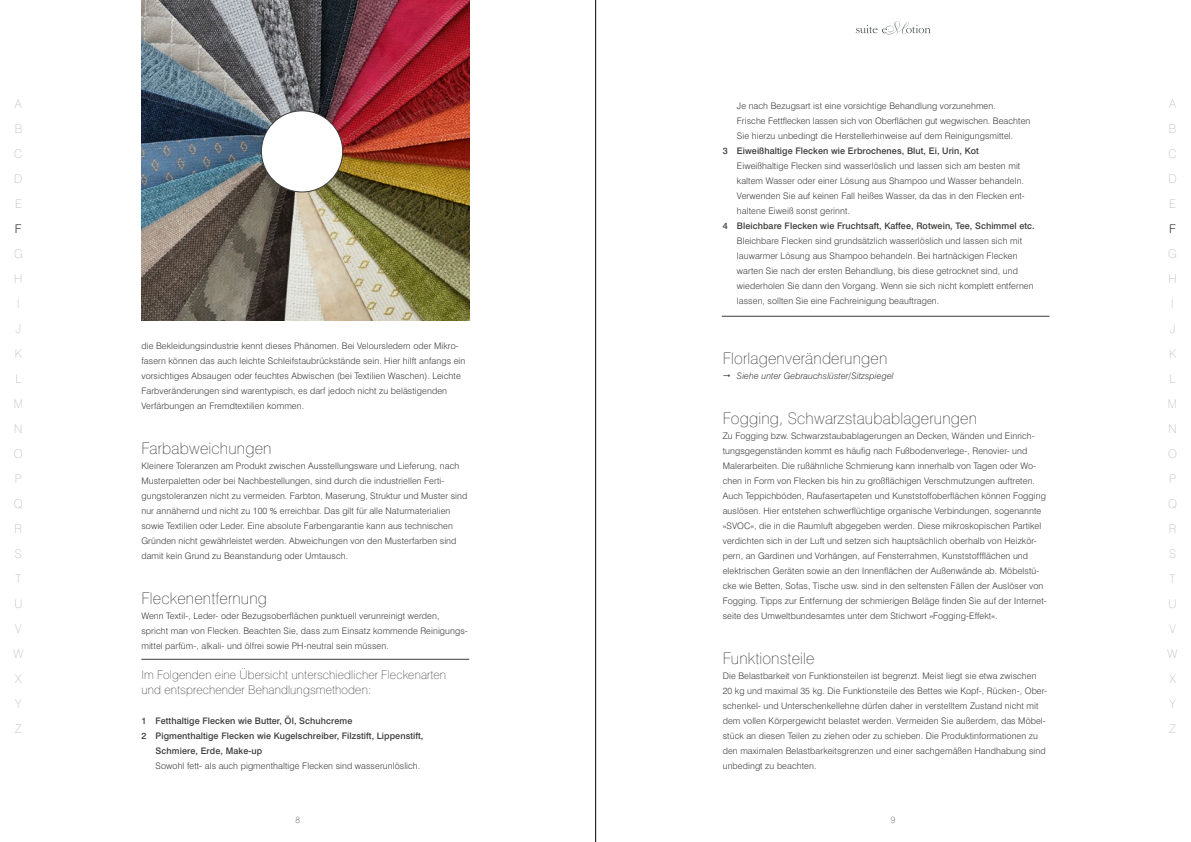
<style>
.page{position:relative;width:1191px;height:842px;background:#fff}
.page>*{position:absolute;margin:0;border:0;box-sizing:border-box;transform-origin:0 0}
.t1{font:100 16px "Swiss 721 BT";letter-spacing:.01em;color:#3b3b3a}
.t2{font:100 12px/15px "Swiss 721 BT";letter-spacing:.01em;color:#3b3b3a}
.t3{font:100 12px/25px "Swiss 721 BT";color:#b1b2b3;text-align:justify}
.t4{font:300 12px "Swiss 721 BT";color:#3b3b3a}
.t5{font:300 9px/15px "Swiss 721 BT";letter-spacing:.01em;color:#3b3b3a}
.t6{font:500 9px "Swiss 721 BT";letter-spacing:.01em;color:#3b3b3a}
.t7{font:italic 300 9px "Swiss 721 BT";letter-spacing:.01em;color:#3b3b3a}
.t8{font:100 9px "Swiss 721 BT";color:#3b3b3a}
</style>
<div class="page">
<svg style="left:856px;top:21px;width:74px;height:13px"></svg>
<img style="left:141px;top:0;width:328px;height:321px">
<div style="left:261px;top:111px;width:82px;height:81px;background:#fff;border-radius:50%"></div>
<div style="left:261px;top:111px;width:82px;height:81px;border:1px solid #3b3b3a;border-radius:50%"></div>
<hr style="left:141px;top:659px;width:328px;height:1px;background:#3b3b3a">
<hr style="left:722px;top:316px;width:327px;height:1px;background:#3b3b3a">
<hr style="left:595px;top:0;width:1px;height:842px;background:#000">
<h2 class="t3" style="left:14px;top:91px;width:10px">A B C D E</h2>
<h2 class="t4" style="left:15px;top:222px;width:8px">F</h2>
<h2 class="t3" style="left:13px;top:241px;width:11px;text-align:center">G<br>H<br>I<br>J<br>K<br>L<br>M<br>N<br>O<br>P<br>Q<br>R<br>S<br>T<br>U<br>V<br>W<br>X<br>Y<br>Z</h2>
<p class="t5" style="left:141px;top:338px;width:325px">die Bekleidungsindustrie kennt dieses Phänomen. Bei Veloursledern oder Mikro&shy;fasern können das auch leichte Schleifstaubrückstände sein. Hier hilft anfangs ein vorsichtiges Absaugen oder feuchtes Abwischen (bei Textilien Waschen). Leichte Farbveränderungen sind warentypisch, es darf jedoch nicht zu belästigenden Verfärbungen an Fremdtextilien kommen.</p>
<h1 class="t1" style="left:141px;top:439px;width:132px">Farbabweichungen</h1>
<p class="t5" style="left:141px;top:458px;width:327px">Kleinere Toleranzen am Produkt zwischen Ausstellungsware und Lieferung, nach Musterpaletten oder bei Nachbestellungen, sind durch die industriellen Ferti&shy;gungstoleranzen nicht zu vermeiden. Farbton, Maserung, Struktur und Muster sind nur annähernd und nicht zu 100 % erreichbar. Das gilt für alle Naturmaterialien sowie Textilien oder Leder. Eine absolute Farbengarantie kann aus technischen Gründen nicht gewährleistet werden. Abweichungen von den Musterfarben sind damit kein Grund zu Beanstandung oder Umtausch.</p>
<h1 class="t1" style="left:141px;top:589px;width:127px">Fleckenentfernung</h1>
<p class="t5" style="left:141px;top:608px;width:328px">Wenn Textil-, Leder- oder Bezugsoberflächen punktuell verunreinigt werden, spricht man von Flecken. Beachten Sie, dass zum Einsatz kommende Reinigungs&shy;mittel parfüm-, alkali- und ölfrei sowie PH-neutral sein müssen.</p>
<h2 class="t2" style="left:141px;top:667px;width:306px">Im Folgenden eine Übersicht unterschiedlicher Fleckenarten und entsprechender Behandlungsmethoden:</h2>
<p class="t6" style="left:141px;top:715px;width:212px">1 Fetthaltige Flecken wie Butter, Öl, Schuhcreme</p>
<p class="t6" style="left:141px;top:730px;width:283px">2 Pigmenthaltige Flecken wie Kugelschreiber, Filzstift, Lippenstift,</p>
<p class="t6" style="left:156px;top:745px;width:108px">Schmiere, Erde, Make-up</p>
<p class="t5" style="left:156px;top:758px;width:266px">Sowohl fett- als auch pigmenthaltige Flecken sind wasserunlöslich.</p>
<p class="t5" style="left:737px;top:98px;width:295px">Je nach Bezugsart ist eine vorsichtige Behandlung vorzunehmen.<br>Frische Fettflecken lassen sich von Oberflächen gut wegwischen. Beachten<br>Sie hierzu unbedingt die Herstellerhinweise auf dem Reinigungsmittel.</p>
<p class="t6" style="left:722px;top:145px;width:257px">3 Eiweißhaltige Flecken wie Erbrochenes, Blut, Ei, Urin, Kot</p>
<p class="t5" style="left:737px;top:158px;width:289px">Eiweißhaltige Flecken sind wasserlöslich und lassen sich am besten mit kaltem Wasser oder einer Lösung aus Shampoo und Wasser behandeln.<br>Verwenden Sie auf keinen Fall heißes Wasser, da das in den Flecken ent&shy;haltene Eiweiß sonst gerinnt.</p>
<p class="t6" style="left:722px;top:220px;width:313px">4 Bleichbare Flecken wie Fruchtsaft, Kaffee, Rotwein, Tee, Schimmel etc.</p>
<p class="t5" style="left:737px;top:233px;width:298px">Bleichbare Flecken sind grundsätzlich wasserlöslich und lassen sich mit lauwarmer Lösung aus Shampoo behandeln. Bei hartnäckigen Flecken warten Sie nach der ersten Behandlung, bis diese getrocknet sind, und wiederholen Sie dann den Vorgang. Wenn sie sich nicht komplett entfernen lassen, sollten Sie eine Fachreinigung beauftragen.</p>
<h1 class="t1" style="left:722px;top:349px;width:166px">Florlagenveränderungen</h1>
<p class="t7" style="left:737px;top:370px;width:158px">Siehe unter Gebrauchslüster/Sitzspiegel</p>
<h1 class="t1" style="left:722px;top:409px;width:256px">Fogging, Schwarzstaubablagerungen</h1>
<p class="t5" style="left:722px;top:428px;width:325px">Zu Fogging bzw. Schwarzstaubablagerungen an Decken, Wänden und Einrich&shy;tungsgegenständen kommt es häufig nach Fußbodenverlege-, Renovier- und Malerarbeiten. Die rußähnliche Schmierung kann innerhalb von Tagen oder Wo&shy;chen in Form von Flecken bis hin zu großflächigen Verschmutzungen auftreten.<br>Auch Teppichböden, Raufasertapeten und Kunststoffoberflächen können Fogging auslösen. Hier entstehen schwerflüchtige organische Verbindungen, sogenannte »SVOC«, die in die Raumluft abgegeben werden. Diese mikroskopischen Partikel verdichten sich in der Luft und setzen sich hauptsächlich oberhalb von Heizkör&shy;pern, an Gardinen und Vorhängen, auf Fensterrahmen, Kunststoffflächen und elektrischen Geräten sowie an den Innenflächen der Außenwände ab. Möbelstü&shy;cke wie Betten, Sofas, Tische usw. sind in den seltensten Fällen der Auslöser von Fogging. Tipps zur Entfernung der schmierigen Beläge finden Sie auf der Internet&shy;seite des Umweltbundesamtes unter dem Stichwort »Fogging-Effekt«.</p>
<h1 class="t1" style="left:722px;top:649px;width:93px">Funktionsteile</h1>
<p class="t5" style="left:722px;top:668px;width:325px">Die Belastbarkeit von Funktionsteilen ist begrenzt. Meist liegt sie etwa zwischen 20 kg und maximal 35 kg. Die Funktionsteile des Bettes wie Kopf-, Rücken-, Ober&shy;schenkel- und Unterschenkellehne dürfen daher in verstelltem Zustand nicht mit dem vollen Körpergewicht belastet werden. Vermeiden Sie außerdem, das Möbel&shy;stück an diesen Teilen zu ziehen oder zu schieben. Die Produktinformationen zu den maximalen Belastbarkeitsgrenzen und einer sachgemäßen Handhabung sind unbedingt zu beachten.</p>
<p class="t8" style="left:295px;top:815px;width:6px">8</p>
<p class="t8" style="left:891px;top:815px;width:6px">9</p>
<h2 class="t3" style="left:1168px;top:92px;width:10px">A B C D E</h2>
<h2 class="t4" style="left:1169px;top:222px;width:8px">F</h2>
<h2 class="t3" style="left:1167px;top:241px;width:11px;text-align:center">G<br>H<br>I<br>J<br>K<br>L<br>M<br>N<br>O<br>P<br>Q<br>R<br>S<br>T<br>U<br>V<br>W<br>X<br>Y<br>Z</h2>
</div>
